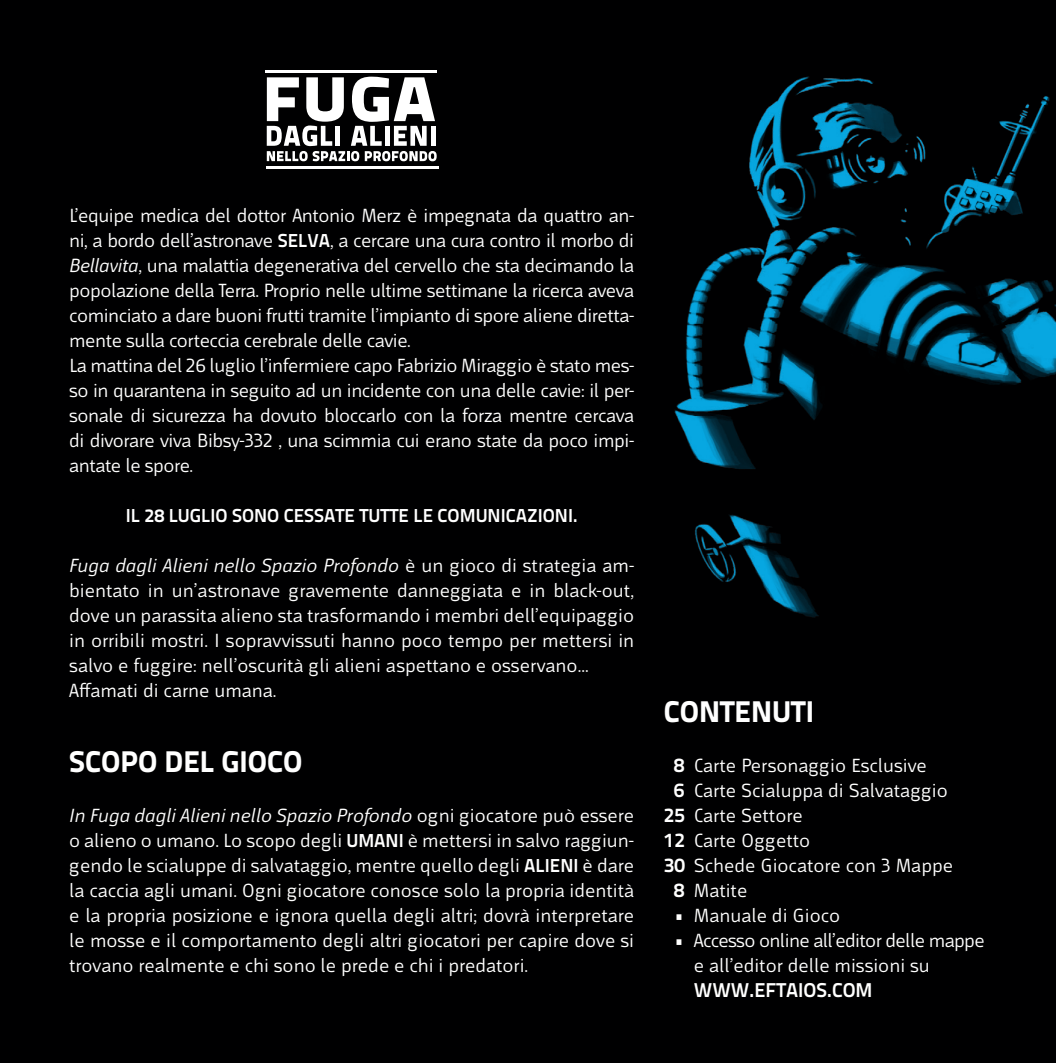
<style>
.page{position:relative;width:1056px;height:1063px;background:#000001}
.page>*{position:absolute;margin:0;border:0;box-sizing:border-box;transform-origin:0 0}
.t1{font:30px "Titillium Text 22 L 999 wt";color:#fff}
.t2{font:20px/25px "Mr Jones";letter-spacing:-.02em;color:#fff}
.t3{font:20px/25px "Mr Jones";color:#fff}
.t4{font:20px "Titillium Text 22 L 800 wt";color:#fff}
.t5{font:18.75px "Titillium Text 22 L 800 wt";color:#fff}
.s1{font-family:"Titillium Text 22 L 800 wt";font-size:18.75px}
.s2{font-style:italic}
.s3{font-family:"Titillium Text 22 L 800 wt"}
</style>
<div class="page">
<img style="left:674px;top:76px;width:382px;height:542px">
<hr style="left:265px;top:70px;width:172px;height:3px;background:#fff">
<hr style="left:266px;top:166px;width:172px;height:3px;background:#fff">
<svg style="left:267px;top:77px;width:170px;height:84px"></svg>
<div style="left:431px;top:126px;width:5px;height:20px;background:#fff"></div>
<p class="t2" style="left:69px;top:203px;width:566px">L’equipe medica del dottor Antonio Merz è impegnata da quattro an&shy;ni, a bordo dell’astronave <span class="s1">SELVA</span>, a cercare una cura contro il morbo di <span class="s2">Bellavita</span>, una malattia degenerativa del cervello che sta decimando la popolazione della Terra. Proprio nelle ultime settimane la ricerca aveva cominciato a dare buoni frutti tramite l’impianto di spore aliene diretta&shy;mente sulla corteccia cerebrale delle cavie.<br>La mattina del 26 luglio l’infermiere capo Fabrizio Miraggio è stato mes&shy;so in quarantena in seguito ad un incidente con una delle cavie: il per&shy;sonale di sicurezza ha dovuto bloccarlo con la forza mentre cercava di divorare viva Bibsy-332 , una scimmia cui erano state da poco impi&shy;antate le spore.</p>
<p class="t5" style="left:126px;top:501px;width:180px">IL 28 LUGLIO SONO CESSA</p>
<p class="t5" style="left:335px;top:501px;width:244px">TE TUTTE LE COMUNICAZIONI.</p>
<p class="t3" style="left:69px;top:553px;width:567px"><span class="s2">Fuga dagli Alieni nello Spazio Profondo</span> è un gioco di strategia am&shy;bientato in un’astronave gravemente danneggiata e in black-out, dove un parassita alieno sta trasformando i membri dell’equipaggio in orribili mostri. I sopravvissuti hanno poco tempo per mettersi in salvo e fuggire: nell’oscurità gli alieni aspettano e osservano...<br>Affamati di carne umana.</p>
<h1 class="t1" style="left:69px;top:738px;width:235px">SCOPO DEL GIOCO</h1>
<p class="t2" style="left:69px;top:803px;width:566px;text-align:justify"><span class="s2">In Fuga dagli Alieni nello Spazio Profondo</span> ogni giocatore può essere o alieno o umano. Lo scopo degli <span class="s1">UMANI</span> è mettersi in salvo raggiun&shy;gendo le scialuppe di salvataggio, mentre quello degli <span class="s1">ALIE</span></p>
<p class="t2" style="left:69px;top:853px;width:566px;text-align:justify;text-indent:491px"><span class="s1">NI</span> è dare la caccia agli umani. Ogni giocatore conosce solo la propria identità e la propria posizione e ignora quella degli altri; dovrà interpretare le mosse e il comportamento degli altri giocatori per capire dove si trovano realmente e chi sono le prede e chi i predatori.</p>
<h1 class="t1" style="left:664px;top:688px;width:152px">CONTENUTI</h1>
<p class="t3" style="left:674px;top:753px;width:255px"><span class="s3">8</span> Carte Personaggio Esclusive</p>
<p class="t3" style="left:674px;top:778px;width:276px"><span class="s3">6</span> Carte Scialuppa di Salvataggio</p>
<p class="t3" style="left:664px;top:803px;width:140px"><span class="s3">25</span> Carte Settore</p>
<p class="t3" style="left:664px;top:828px;width:148px"><span class="s3">12</span> Carte Oggetto</p>
<p class="t3" style="left:664px;top:853px;width:291px"><span class="s3">30</span> Schede Giocatore con 3 Mappe</p>
<p class="t2" style="left:674px;top:878px;width:75px"><span class="s3">8</span> Matite</p>
<p class="t3" style="left:674px;top:903px;width:168px"><span class="s3">•</span> Manuale di Gioco</p>
<p class="t2" style="left:694px;top:928px;width:292px;text-indent:-20px"><span class="s3">•</span> Accesso online all’editor delle mappe e all’editor delle missioni su</p>
<p class="t4" style="left:694px;top:975px;width:152px">WWW.EFTAIOS.COM</p>
</div>
